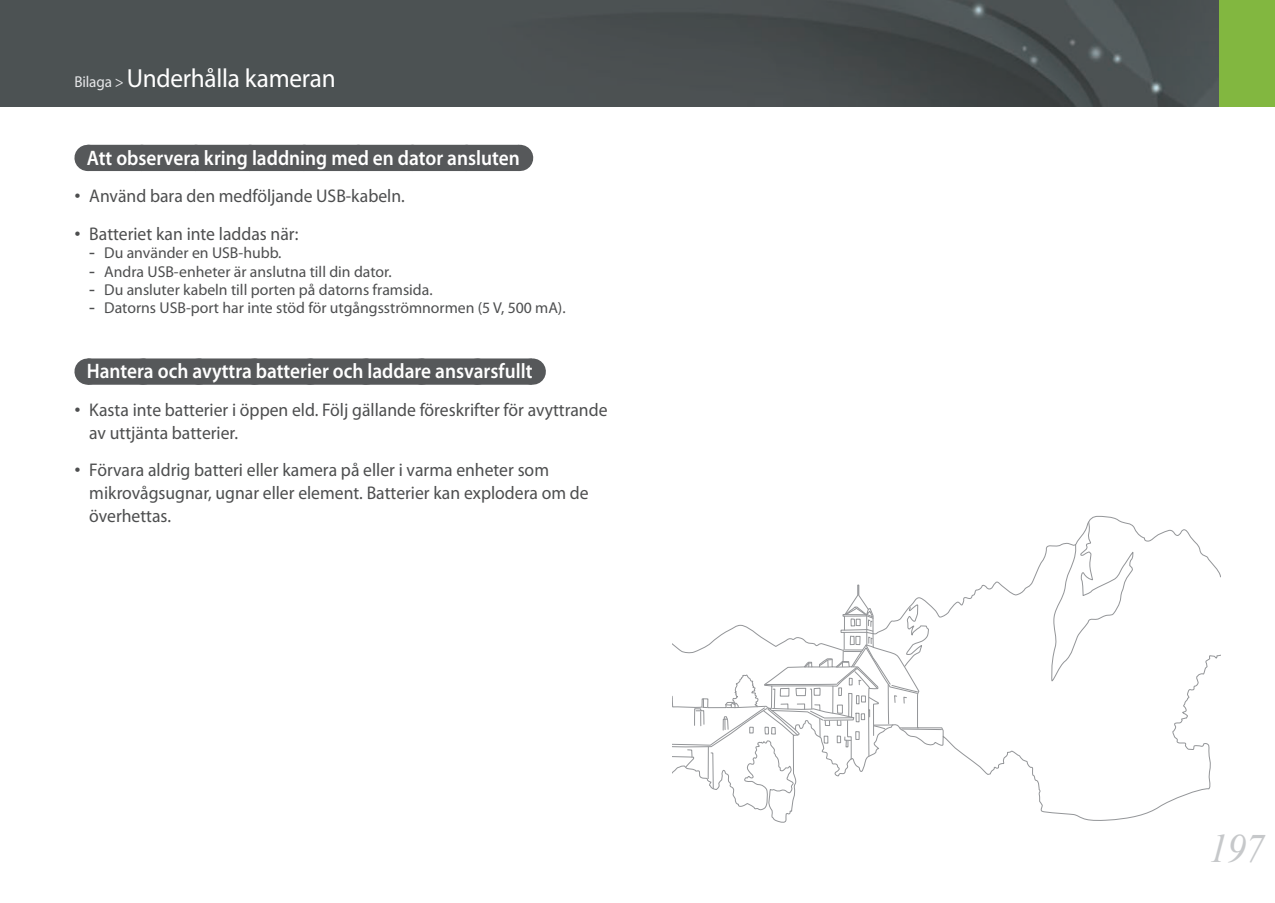
<style>
.page{position:relative;width:1275px;height:903px;background:#fff}
.page>*{position:absolute;margin:0;border:0;box-sizing:border-box;transform-origin:0 0}
.t1{font:italic 40.25px "Times New Roman";color:#c6c8ca;scale:.95 1}
.t2{font:26.25px "Myriad Pro";letter-spacing:-.01em;color:#fff;scale:.96 1}
.t3{font:600 21px "Myriad Pro";color:#fff;scale:.92 1}
.t4{font:18.38px/22.8px "Myriad Pro";color:#4d4e4f;scale:.96 1}
.t5{font:15.75px "Myriad Pro";color:#4d4e4f}
.s1{font-size:15.75px;color:#e6e7e9}
.s2{font-family:"Arial";font-size:17.5px}
</style>
<div class="page">
<img style="left:0;top:0;width:1220px;height:107px">
<div style="left:1220px;top:0;width:55px;height:107px;background:#82b740"></div>
<div style="left:88px;top:145px;width:431px;height:26px;background:#56585a"></div>
<svg style="left:519px;top:145px;width:1px;height:26px"></svg>
<div style="left:88px;top:358px;width:444px;height:27px;background:#56585a"></div>
<svg style="left:143px;top:358px;width:361px;height:27px"></svg>
<svg style="left:532px;top:358px;width:1px;height:27px"></svg>
<svg style="left:944px;top:516px;width:276px;height:100px"></svg>
<svg style="left:713px;top:655px;width:507px;height:168px"></svg>
<svg style="left:672px;top:584px;width:272px;height:205px"></svg>
<svg style="left:1050px;top:521px;width:83px;height:161px"></svg>
<h2 class="t2" style="left:74px;top:68px;width:274px"><span class="s1">Bilaga &gt;</span> Underhålla kameran</h2>
<p class="t3" style="left:87px;top:150px;width:472px">Att observera kring laddning med en dator ansluten</p>
<p class="t4" style="left:74px;top:187px;width:346px"><span class="s2">•</span> Använd bara den medföljande USB-kabeln.</p>
<p class="t4" style="left:74px;top:225px;width:235px"><span class="s2">•</span> Batteriet kan inte laddas när:</p>
<p class="t5" style="left:89px;top:247px;width:194px"><span class="s2">-</span> Du använder en USB-hubb.</p>
<p class="t5" style="left:89px;top:265px;width:304px"><span class="s2">-</span> Andra USB-enheter är anslutna till din dator.</p>
<p class="t5" style="left:89px;top:284px;width:345px"><span class="s2">-</span> Du ansluter kabeln till porten på datorns framsida.</p>
<p class="t5" style="left:89px;top:302px;width:478px"><span class="s2">-</span> Datorns USB-port har inte stöd för utgångsströmnormen (5 V, 500 mA).</p>
<p class="t3" style="left:87px;top:363px;width:486px">Hantera och avyttra batterier och laddare ansvarsfullt</p>
<p class="t4" style="left:89px;top:401px;width:541px;text-indent:-15px"><span class="s2">•</span> Kasta inte batterier i öppen eld. Följ gällande föreskrifter för avyttrande av uttjänta batterier.</p>
<p class="t4" style="left:89px;top:461px;width:522px;text-indent:-15px"><span class="s2">•</span> Förvara aldrig batteri eller kamera på eller i varma enheter som mikrovågsugnar, ugnar eller element. Batterier kan explodera om de överhettas.</p>
<h1 class="t1" style="left:1209px;top:826px;width:60px">197</h1>
</div>
